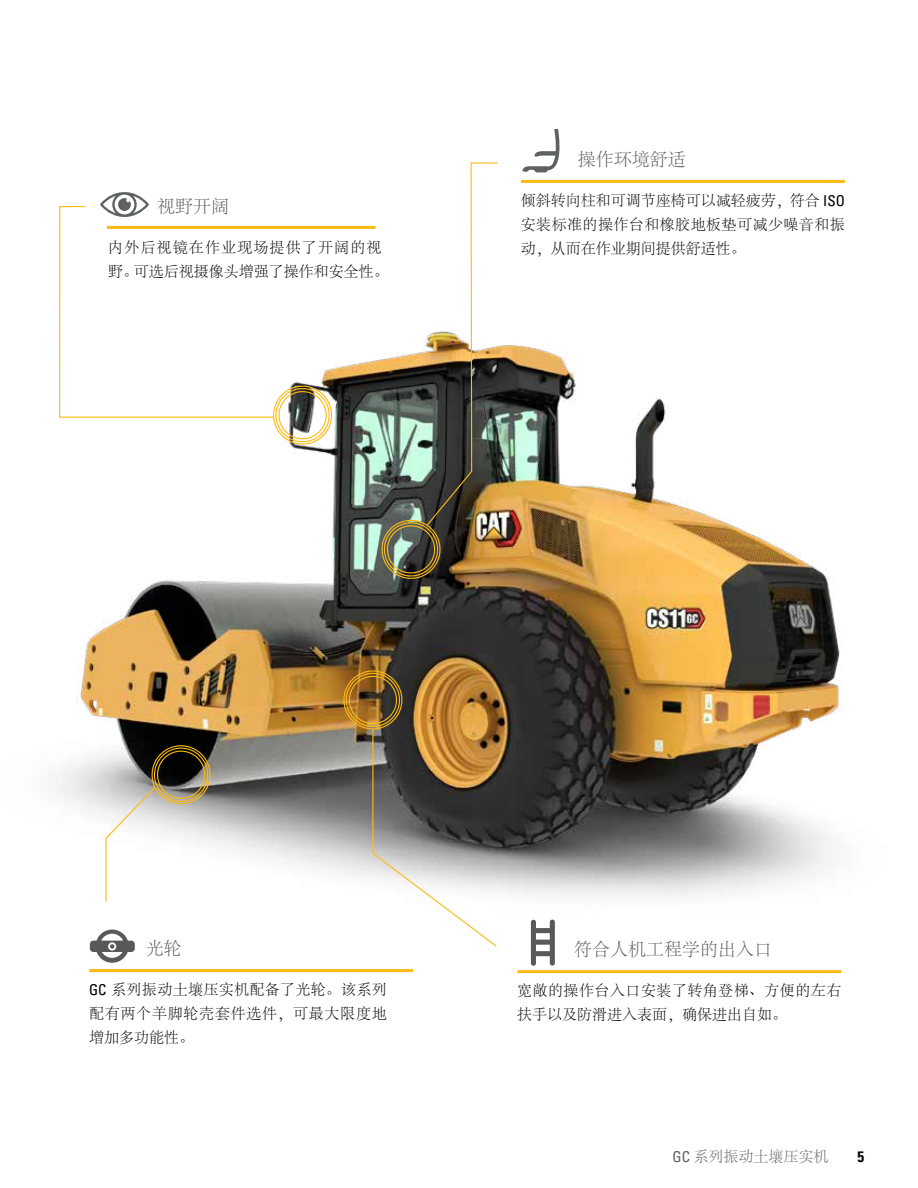
<style>
.page{position:relative;width:918px;height:1188px;background:#fff}
.page>*{position:absolute;margin:0;border:0;box-sizing:border-box;transform-origin:0 0}
.t1{font:300 18px "Adobe Song Std";color:#58595b}
.t2{font:300 15px/24px "Adobe Song Std";letter-spacing:.03em;color:#000;text-align:justify}
.t3{font:300 15px/24px "Adobe Song Std";letter-spacing:.075em;color:#000}
.t4{font:300 15px "Adobe Song Std";color:#5e6263}
.t5{font:700 condensed 15px "Univers LT";color:#000}
.s1{font-family:"Univers LT";font-weight:400;font-stretch:condensed}
</style>
<div class="page">
<img style="left:54px;top:345px;width:788px;height:629px">
<div style="left:343px;top:670px;width:59px;height:59px;border:1px solid #fdba12;border-radius:50%"></div>
<div style="left:346px;top:673px;width:54px;height:54px;border:1px solid #fdba12;border-radius:50%"></div>
<div style="left:349px;top:676px;width:48px;height:48px;border:1px solid #fdba12;border-radius:50%"></div>
<svg style="left:372px;top:728px;width:126px;height:220px"></svg>
<img style="left:380px;top:162px;width:119px;height:419px">
<hr style="left:89px;top:969px;width:324px;height:3px;background:#fdba12">
<hr style="left:517px;top:970px;width:324px;height:3px;background:#fdba12">
<hr style="left:107px;top:226px;width:268px;height:3px;background:#fdba12">
<svg style="left:100px;top:192px;width:49px;height:13px"></svg>
<hr style="left:521px;top:180px;width:324px;height:3px;background:#fdba12">
<svg style="left:522px;top:129px;width:38px;height:44px"></svg>
<div style="left:152px;top:745px;width:59px;height:59px;border:1px solid #fdba12;border-radius:50%"></div>
<div style="left:154px;top:748px;width:54px;height:54px;border:1px solid #fdba12;border-radius:50%"></div>
<div style="left:157px;top:751px;width:48px;height:48px;border:1px solid #fdba12;border-radius:50%"></div>
<svg style="left:105px;top:786px;width:52px;height:117px"></svg>
<svg style="left:271px;top:383px;width:64px;height:64px"></svg>
<svg style="left:59px;top:205px;width:216px;height:213px"></svg>
<svg style="left:90px;top:930px;width:45px;height:33px"></svg>
<svg style="left:531px;top:920px;width:24px;height:46px"></svg>
<p class="t1" style="left:157px;top:197px;width:73px">视野开阔</p>
<p class="t3" style="left:108px;top:236px;width:282px">内外后视镜在作业现场提供了开阔的视野。可选后视摄像头增强了操作和安全性。</p>
<p class="t1" style="left:578px;top:150px;width:109px">操作环境舒适</p>
<p class="t2" style="left:521px;top:189px;width:326px">倾斜转向柱和可调节座椅可以减轻疲劳，符合 <span class="s1">ISO</span>安装标准的操作台和橡胶地板垫可减少噪音和振动，从而在作业期间提供舒适性。</p>
<p class="t1" style="left:146px;top:939px;width:37px">光轮</p>
<p class="t2" style="left:89px;top:978px;width:299px"><span class="s1">GC</span> 系列振动土壤压实机配备了光轮。该系列配有两个羊脚轮壳套件选件，可最大限度地增加多功能性。</p>
<p class="t1" style="left:574px;top:940px;width:199px">符合人机工程学的出入口</p>
<p class="t2" style="left:517px;top:979px;width:326px">宽敞的操作台入口安装了转角登梯、方便的左右扶手以及防滑进入表面，确保进出自如。</p>
<p class="t4" style="left:673px;top:1148px;width:157px"><span class="s1">GC</span> 系列振动土壤压实机</p>
<p class="t5" style="left:857px;top:1147px;width:8px">5</p>
</div>
